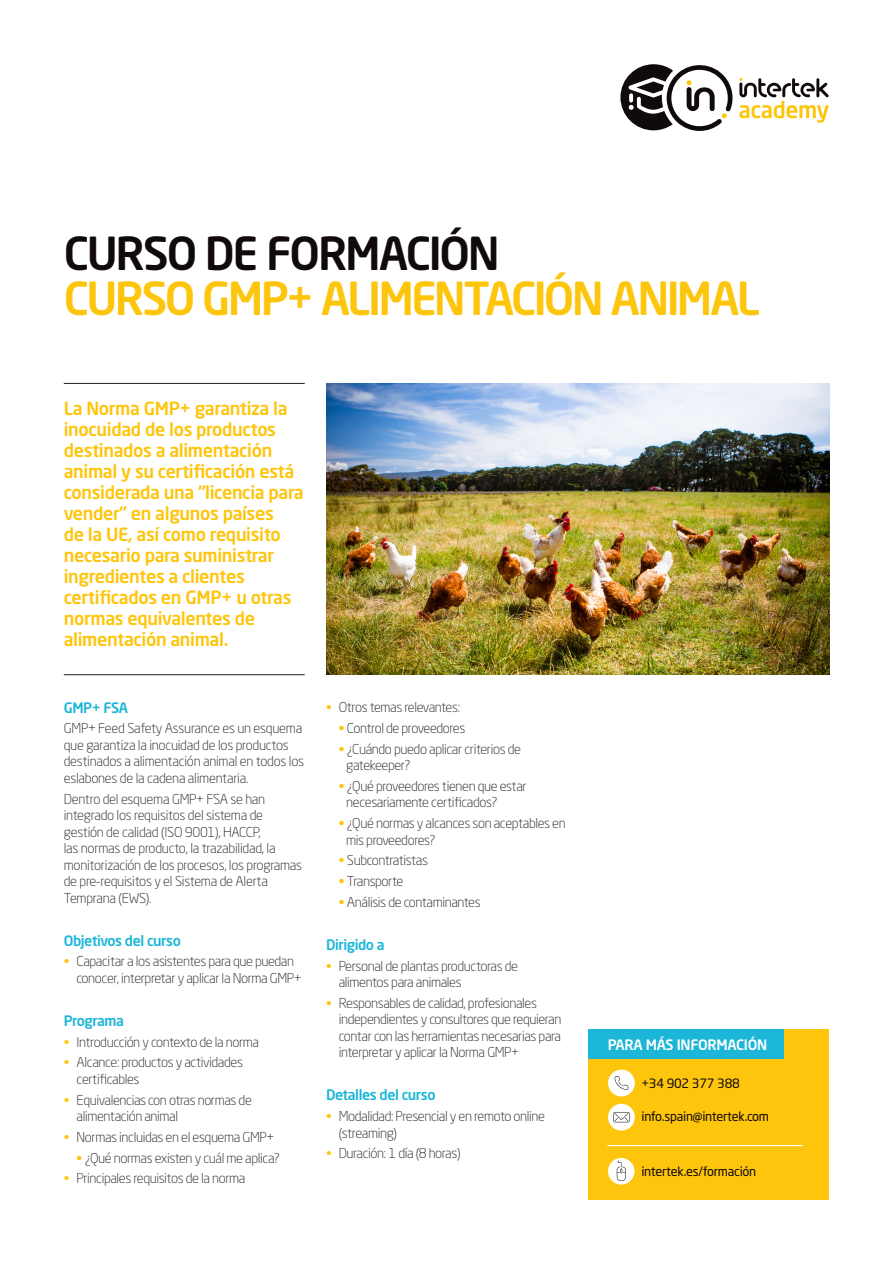
<style>
.page{position:relative;width:893px;height:1263px;background:#fff}
.page>*{position:absolute;margin:0;border:0;box-sizing:border-box;transform-origin:0 0}
.t1{font:500 45px/45px "Neo Sans Std";letter-spacing:-.055em;color:#fec50d}
.Introduction_Paragra{font:500 18px/21px "Neo Sans Std";letter-spacing:-.02em;color:#fec50d}
.Body_Text{font:500 14.25px "Neo Sans Std";letter-spacing:-.03em;color:#1cb6d8}
.More_Information{font:500 14.25px "Neo Sans Std";letter-spacing:-.02em;color:#fff}
.Bullet_Text{font:300 13.5px/16.5px "Neo Sans Std";letter-spacing:-.03em;color:#231f20}
.Contact_Details{font:12.75px "Neo Sans Std";letter-spacing:-.02em;color:#110a0c}
.s1{color:#110a0c}
.s2{color:#fec50d}
.s3{font-weight:500;color:#fec50d}
</style>
<div class="page">
<div style="left:588px;top:1029px;width:241px;height:170px;background:#fec50d"></div>
<div style="left:588px;top:1029px;width:196px;height:30px;background:#1cb6d8"></div>
<div style="left:608px;top:1069px;width:27px;height:27px;background:#fff;border-radius:50%"></div>
<svg style="left:614px;top:1076px;width:14px;height:14px"></svg>
<div style="left:608px;top:1104px;width:27px;height:27px;background:#fff;border-radius:50%"></div>
<svg style="left:613px;top:1112px;width:16px;height:10px"></svg>
<div style="left:608px;top:1158px;width:26px;height:26px;background:#fff;border-radius:50%"></div>
<svg style="left:617px;top:1160px;width:9px;height:21px"></svg>
<hr style="left:607px;top:1145px;width:196px;height:1px;background:#fff">
<hr style="left:64px;top:674px;width:241px;height:1px;background:#231f20">
<hr style="left:64px;top:383px;width:241px;height:1px;background:#231f20">
<svg style="left:620px;top:64px;width:209px;height:67px"></svg>
<img style="left:326px;top:384px;width:503px;height:290px">
<p class="t1" style="left:64px;top:230px;width:698px"><span class="s1">CURSO DE FORMACIÓN<br></span>CURSO GMP+ ALIMENTACIÓN ANIMAL</p>
<p class="Introduction_Paragra" style="left:64px;top:397px;width:242px">La Norma GMP+ garantiza la inocuidad de los productos destinados a alimentación animal y su certificación está considerada una “licencia para vender” en algunos países<br>de la UE, así como requisito necesario para suministrar ingredientes a clientes certificados en GMP+ u otras normas equivalentes de alimentación animal.</p>
<p class="Body_Text" style="left:64px;top:698px;width:66px">GMP+ FSA</p>
<p class="Bullet_Text" style="left:64px;top:720px;width:242px">GMP+ Feed Safety Assurance es un esquema que garantiza la inocuidad de los productos destinados a alimentación animal en todos los eslabones de la cadena alimentaria.</p>
<p class="Bullet_Text" style="left:64px;top:790px;width:240px">Dentro del esquema GMP+ FSA se han integrado los requisitos del sistema de gestión de calidad (ISO 9001), HACCP,<br>las normas de producto, la trazabilidad, la monitorización de los procesos, los programas de pre-requisitos y el Sistema de Alerta Temprana (EWS).</p>
<p class="Body_Text" style="left:64px;top:931px;width:119px">Objetivos del curso</p>
<p class="Bullet_Text" style="left:77px;top:953px;width:226px;text-indent:-13px"><span class="s2">•</span> Capacitar a los asistentes para que puedan conocer, interpretar y aplicar la Norma GMP+</p>
<p class="Body_Text" style="left:64px;top:1011px;width:62px">Programa</p>
<p class="Bullet_Text" style="left:64px;top:1033px;width:197px"><span class="s2">•</span> Introducción y contexto de la norma</p>
<p class="Bullet_Text" style="left:77px;top:1054px;width:168px;text-indent:-13px"><span class="s2">•</span> Alcance: productos y actividades certificables</p>
<p class="Bullet_Text" style="left:77px;top:1091px;width:177px;text-indent:-13px"><span class="s2">•</span> Equivalencias con otras normas de alimentación animal</p>
<p class="Bullet_Text" style="left:64px;top:1128px;width:212px"><span class="s2">•</span> Normas incluidas en el esquema GMP+</p>
<p class="Bullet_Text" style="left:77px;top:1149px;width:205px"><span class="s3">•</span> ¿Qué normas existen y cuál me aplica?</p>
<p class="Bullet_Text" style="left:64px;top:1170px;width:183px"><span class="s2">•</span> Principales requisitos de la norma</p>
<p class="Bullet_Text" style="left:326px;top:699px;width:136px"><span class="s2">•</span> Otros temas relevantes:</p>
<p class="Bullet_Text" style="left:339px;top:719px;width:128px"><span class="s3">•</span> Control de proveedores</p>
<p class="Bullet_Text" style="left:346px;top:740px;width:176px;text-indent:-7px"><span class="s3">•</span> ¿Cuándo puedo aplicar criterios de gatekeeper?</p>
<p class="Bullet_Text" style="left:346px;top:777px;width:182px;text-indent:-7px"><span class="s3">•</span> ¿Qué proveedores tienen que estar necesariamente certificados?</p>
<p class="Bullet_Text" style="left:346px;top:815px;width:221px;text-indent:-7px"><span class="s3">•</span> ¿Qué normas y alcances son aceptables en mis proveedores?</p>
<p class="Bullet_Text" style="left:339px;top:852px;width:91px"><span class="s3">•</span> Subcontratistas</p>
<p class="Bullet_Text" style="left:339px;top:873px;width:66px"><span class="s3">•</span> Transporte</p>
<p class="Bullet_Text" style="left:339px;top:893px;width:143px"><span class="s3">•</span> Análisis de contaminantes</p>
<p class="Body_Text" style="left:326px;top:935px;width:60px">Dirigido a</p>
<p class="Bullet_Text" style="left:339px;top:957px;width:181px;text-indent:-13px"><span class="s2">•</span> Personal de plantas productoras de alimentos para animales</p>
<p class="Bullet_Text" style="left:339px;top:994px;width:224px;text-indent:-13px"><span class="s2">•</span> Responsables de calidad, profesionales independientes y consultores que requieran contar con las herramientas necesarias para interpretar y aplicar la Norma GMP+</p>
<p class="Body_Text" style="left:326px;top:1086px;width:111px">Detalles del curso</p>
<p class="Bullet_Text" style="left:339px;top:1108px;width:208px;text-indent:-13px"><span class="s2">•</span> Modalidad: Presencial y en remoto online (streaming)</p>
<p class="Bullet_Text" style="left:326px;top:1145px;width:136px"><span class="s2">•</span> Duración: 1 día (8 horas)</p>
<p class="More_Information" style="left:608px;top:1036px;width:161px">PARA MÁS INFORMACIÓN</p>
<p class="Contact_Details" style="left:641px;top:1075px;width:100px">+34 902 377 388</p>
<p class="Contact_Details" style="left:641px;top:1108px;width:129px">info.spain@intertek.com</p>
<p class="Contact_Details" style="left:641px;top:1164px;width:117px">intertek.es/formación</p>
</div>
